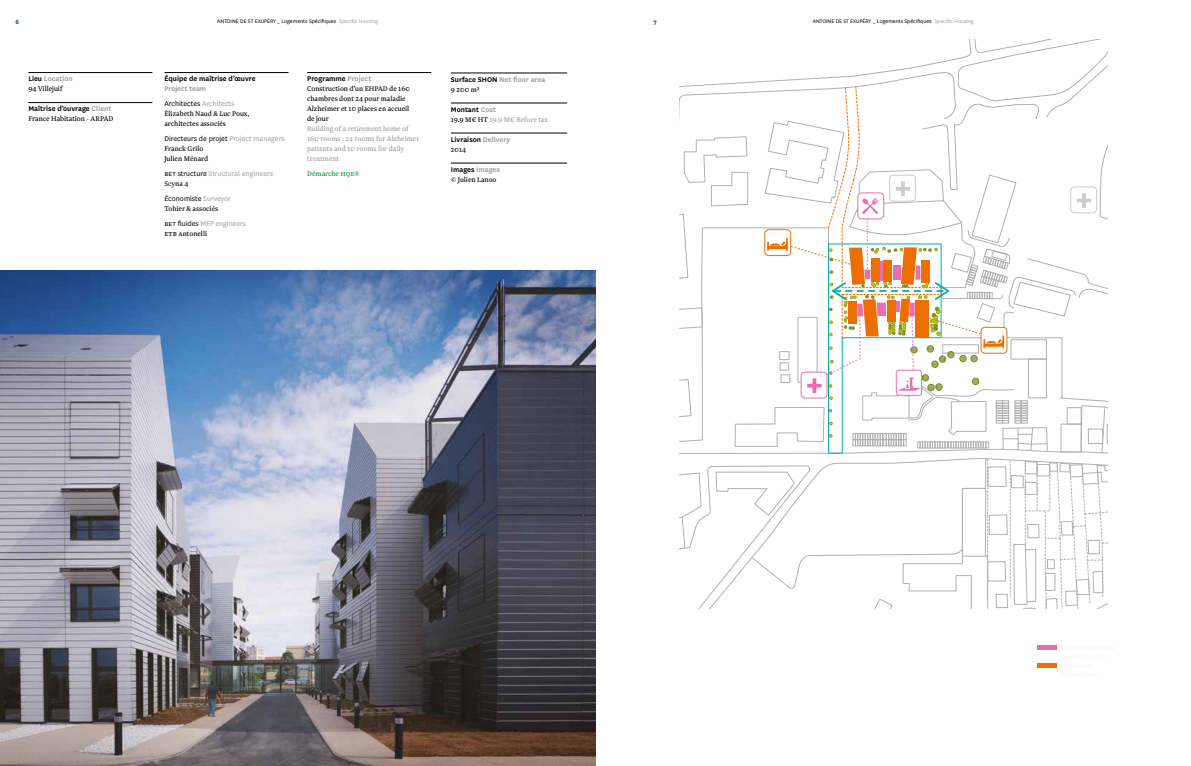
<style>
.page{position:relative;width:1191px;height:766px;background:#fff}
.page>*{position:absolute;margin:0;border:0;box-sizing:border-box;transform-origin:0 0}
.t1{font:23.2px "Myriad Pro";color:#e86ead}
.t2{font:8px/10px "Newzald";color:#000}
.t3{font:8px/10px "Newzald";color:#9d9d9c}
.t4{font:600 8px "National";color:#000}
.t5{font:600 8px/15px "National";color:#9d9d9c}
.t6{font:8px "National";color:#9d9d9c}
.t7{font:8px "National";color:#000}
.t8{font:8px "Newzald";color:#009641}
.t9{font:600 7px "National";color:#123f4e}
.t10{font:6px "National";color:#000}
.s1{color:#9d9d9c}
.s2{color:#000}
.s3{font-weight:400;color:#000}
.s4{font-weight:400}
</style>
<div class="page">
<svg style="left:679px;top:40px;width:428px;height:568px"></svg>
<img style="left:0;top:271px;width:595px;height:494px">
<div style="left:1037px;top:644px;width:19px;height:5px;background:#e470a8"></div>
<div style="left:1037px;top:662px;width:19px;height:5px;background:#ed6e07"></div>
<hr style="left:28px;top:72px;width:124px;height:1px;background:#000">
<hr style="left:28px;top:102px;width:124px;height:1px;background:#000">
<hr style="left:164px;top:72px;width:124px;height:1px;background:#000">
<hr style="left:307px;top:72px;width:124px;height:1px;background:#000">
<hr style="left:451px;top:73px;width:116px;height:1px;background:#000">
<hr style="left:451px;top:103px;width:116px;height:1px;background:#000">
<hr style="left:451px;top:133px;width:116px;height:1px;background:#000">
<hr style="left:451px;top:163px;width:116px;height:1px;background:#000">
<p class="t10" style="left:217px;top:17px;width:163px">ANTOINE DE ST EXUPÉRY _ Logements Spécifiques <span class="s1">Specific Housing</span></p>
<p class="t9" style="left:16px;top:17px;width:5px">6</p>
<p class="t9" style="left:653px;top:17px;width:5px">7</p>
<p class="t5" style="left:28px;top:71px;width:46px"><span class="s2">Lieu</span> Location</p>
<p class="t2" style="left:28px;top:84px;width:36px">94 Villejuif</p>
<p class="t4" style="left:28px;top:103px;width:85px">Maîtrise d’ouvrage <span class="s1">Client</span></p>
<p class="t2" style="left:28px;top:114px;width:86px">France Habitation - ARPAD</p>
<p class="t4" style="left:164px;top:73px;width:93px">Équipe de maîtrise d’œuvre</p>
<p class="t5" style="left:164px;top:81px;width:72px">Project team<br><span class="s3">Architectes</span> <span class="s4">Architects</span></p>
<p class="t2" style="left:164px;top:109px;width:87px">Élizabeth Naud &amp; Luc Poux, architectes associés</p>
<p class="t7" style="left:164px;top:133px;width:122px">Directeurs de projet <span class="s1">Project managers</span></p>
<p class="t2" style="left:164px;top:144px;width:45px">Franck Grilo<br>Julien Ménard</p>
<p class="t6" style="left:164px;top:168px;width:110px"><span class="s2">BET structure</span> Structural engineers</p>
<p class="t2" style="left:164px;top:179px;width:25px">Scyna 4</p>
<p class="t7" style="left:164px;top:193px;width:68px">Économiste <span class="s1">Surveyor</span></p>
<p class="t2" style="left:164px;top:204px;width:55px">Tohier &amp; associés</p>
<p class="t6" style="left:164px;top:218px;width:83px"><span class="s2">BET fluides</span> MEP engineers</p>
<p class="t2" style="left:164px;top:229px;width:44px">ETB Antonelli</p>
<p class="t4" style="left:307px;top:73px;width:66px">Programme <span class="s1">Project</span></p>
<p class="t2" style="left:307px;top:84px;width:104px">Construction d’un EHPAD de 160 chambres dont 24 pour maladie<br>Alzheimer et 10 places en accueil de jour</p>
<p class="t3" style="left:307px;top:124px;width:114px">Building of a retirement home of<br>160 rooms : 24 rooms for Alzheimer patients and 10 rooms for daily trentment</p>
<p class="t8" style="left:307px;top:169px;width:54px">Démarche HQE®</p>
<p class="t5" style="left:451px;top:71px;width:96px"><span class="s2">Surface SHON</span> Net floor area</p>
<p class="t2" style="left:451px;top:84px;width:30px">9 200 m²</p>
<p class="t4" style="left:451px;top:104px;width:47px">Montant <span class="s1">Cost</span></p>
<p class="t3" style="left:451px;top:114px;width:99px"><span class="s2">19.9 M€ HT</span> 19.9 M€ Before tax</p>
<p class="t4" style="left:451px;top:134px;width:61px">Livraison <span class="s1">Delivery</span></p>
<p class="t2" style="left:451px;top:144px;width:17px">2014</p>
<p class="t4" style="left:451px;top:164px;width:51px">Images <span class="s1">Images</span></p>
<p class="t2" style="left:451px;top:174px;width:47px">© Julien Lanoo</p>
<p class="t10" style="left:812px;top:17px;width:163px">ANTOINE DE ST EXUPÉRY _ Logements Spécifiques <span class="s1">Specific Housing</span></p>
<h1 class="t1" style="left:807px;top:369px;width:15px">+</h1>
<h1 class="t1" style="left:896px;top:173px;width:15px">+</h1>
<h1 class="t1" style="left:1077px;top:184px;width:15px">+</h1>
</div>
